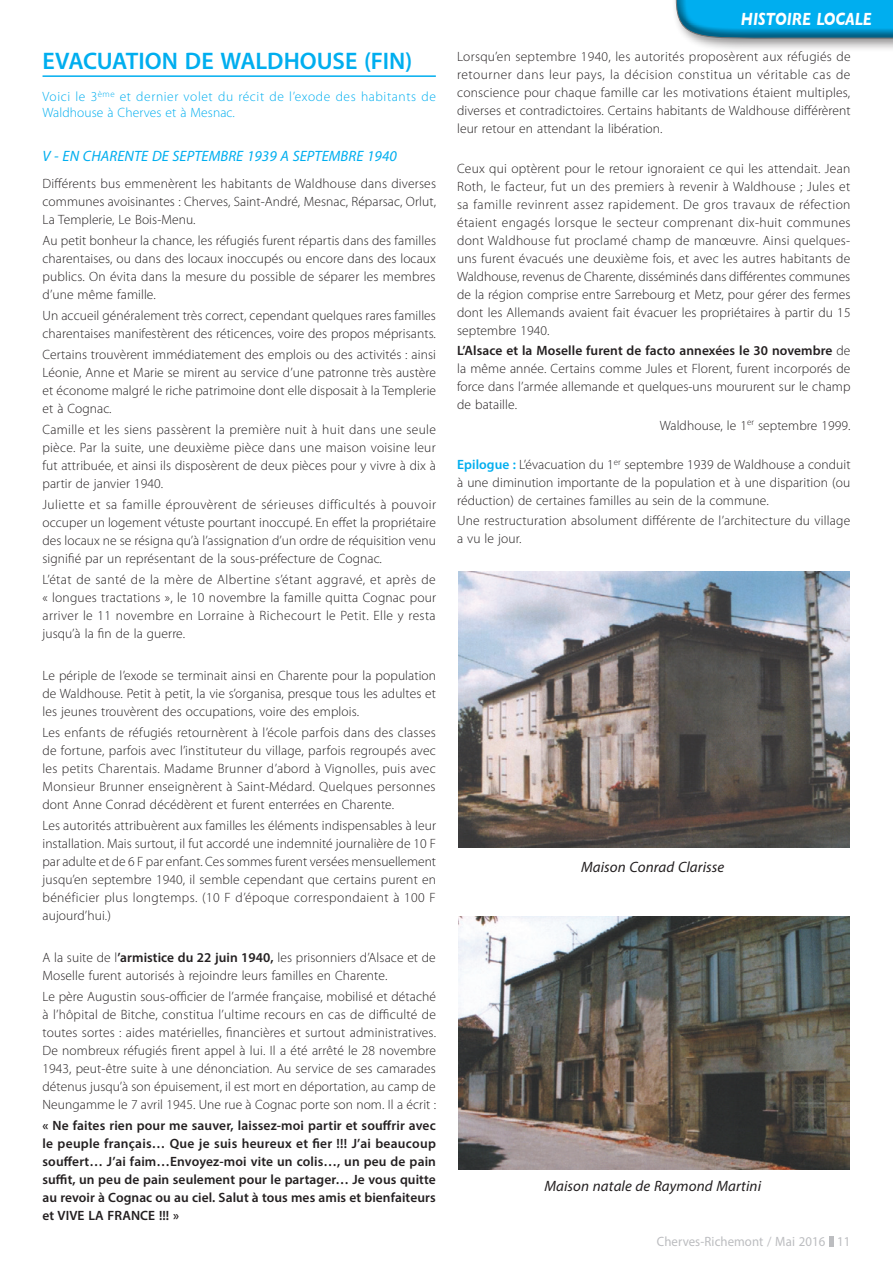
<style>
.page{position:relative;width:893px;height:1263px;background:#fff}
.page>*{position:absolute;margin:0;border:0;box-sizing:border-box;transform-origin:0 0}
.t1{font:600 24px "Myriad Pro";letter-spacing:-.005em;color:#00aeef}
.t2{font:italic 700 18px "Gill Sans";letter-spacing:.005em;color:#fff;scale:.8 1}
.t3{font:italic 15px "Myriad Pro";letter-spacing:.005em;color:#231f20}
.t4{font:italic 15px "Myriad Pro";letter-spacing:.005em;color:#00aeef}
.t5{font:300 13.5px/18px "Myriad Pro";letter-spacing:.005em;color:#231f20;text-align:justify}
.t6{font:600 13.5px/18px "Myriad Pro";letter-spacing:.005em;color:#231f20;text-align:justify}
.t7{font:300 13.5px/16.2px "Myriad Pro";letter-spacing:.045em;color:#00aeef}
.t8{font:13.5px "Myriad Pro";letter-spacing:.005em;color:#bcbdc0;scale:.95 1}
.s1{font-weight:600}
.s2{font-weight:600;color:#00aeef}
</style>
<div class="page">
<div style="left:671px;top:0;width:222px;height:52px;background:#231f20;opacity:.5"></div>
<div style="left:674px;top:0;width:219px;height:39px;background:#231f20;opacity:.5"></div>
<hr style="left:829px;top:1236px;width:4px;height:11px;background:#bcbdc0">
<hr style="left:43px;top:75px;width:393px;height:2px;background:#00aeef">
<img style="left:458px;top:571px;width:391px;height:276px">
<img style="left:458px;top:917px;width:391px;height:252px">
<h1 class="t1" style="left:43px;top:46px;width:371px">EVACUATION DE WALDHOUSE (FIN)</h1>
<p class="t7" style="left:43px;top:88px;width:395px">Voici le 3<sup>ème</sup> et dernier volet du récit de l’exode des habitants de<br>Waldhouse à Cherves et à Mesnac.</p>
<p class="t4" style="left:43px;top:146px;width:356px">V - EN CHARENTE DE SEPTEMBRE 1939 A SEPTEMBRE 1940</p>
<p class="t5" style="left:43px;top:174px;width:395px">Différents bus emmenèrent les habitants de Waldhouse dans diverses communes avoisinantes : Cherves, Saint-André, Mesnac, Réparsac, Orlut, La Templerie, Le Bois-Menu.</p>
<p class="t5" style="left:43px;top:231px;width:395px">Au petit bonheur la chance, les réfugiés furent répartis dans des familles charentaises, ou dans des locaux inoccupés ou encore dans des locaux publics. On évita dans la mesure du possible de séparer les membres d’une même famille.</p>
<p class="t5" style="left:43px;top:306px;width:395px">Un accueil généralement très correct, cependant quelques rares familles charentaises manifestèrent des réticences, voire des propos méprisants.</p>
<p class="t5" style="left:43px;top:345px;width:395px">Certains trouvèrent immédiatement des emplois ou des activités : ainsi Léonie, Anne et Marie se mirent au service d’une patronne très austère et économe malgré le riche patrimoine dont elle disposait à la Templerie et à Cognac.</p>
<p class="t5" style="left:43px;top:420px;width:395px">Camille et les siens passèrent la première nuit à huit dans une seule pièce. Par la suite, une deuxième pièce dans une maison voisine leur fut attribuée, et ainsi ils disposèrent de deux pièces pour y vivre à dix à partir de janvier 1940.</p>
<p class="t5" style="left:43px;top:495px;width:395px">Juliette et sa famille éprouvèrent de sérieuses difficultés à pouvoir occuper un logement vétuste pourtant inoccupé. En effet la propriétaire des locaux ne se résigna qu’à l’assignation d’un ordre de réquisition venu signifié par un représentant de la sous-préfecture de Cognac.</p>
<p class="t5" style="left:43px;top:570px;width:395px">L’état de santé de la mère de Albertine s’étant aggravé, et après de « longues tractations », le 10 novembre la famille quitta Cognac pour arriver le 11 novembre en Lorraine à Richecourt le Petit. Elle y resta jusqu’à la fin de la guerre.</p>
<p class="t5" style="left:43px;top:666px;width:395px">Le périple de l’exode se terminait ainsi en Charente pour la population de Waldhouse. Petit à petit, la vie s’organisa, presque tous les adultes et les jeunes trouvèrent des occupations, voire des emplois.</p>
<p class="t5" style="left:43px;top:723px;width:395px">Les enfants de réfugiés retournèrent à l’école parfois dans des classes de fortune, parfois avec l’instituteur du village, parfois regroupés avec les petits Charentais. Madame Brunner d’abord à Vignolles, puis avec Monsieur Brunner enseignèrent à Saint-Médard. Quelques personnes dont Anne Conrad décédèrent et furent enterrées en Charente.</p>
<p class="t5" style="left:43px;top:817px;width:395px">Les autorités attribuèrent aux familles les éléments indispensables à leur installation. Mais surtout, il fut accordé une indemnité journalière de 10 F par adulte et de 6 F par enfant. Ces sommes furent versées mensuellement jusqu’en septembre 1940, il semble cependant que certains purent en bénéficier plus longtemps. (10 F d’époque correspondaient à 100 F aujourd’hui.)</p>
<p class="t5" style="left:43px;top:949px;width:395px">A la suite de l<span class="s1">’armistice du 22 juin 1940,</span> les prisonniers d’Alsace et de<br>Moselle furent autorisés à rejoindre leurs familles en Charente.</p>
<p class="t5" style="left:43px;top:988px;width:395px">Le père Augustin sous-officier de l’armée française, mobilisé et détaché à l’hôpital de Bitche, constitua l’ultime recours en cas de difficulté de toutes sortes : aides matérielles, financières et surtout administratives.<br>De nombreux réfugiés firent appel à lui. Il a été arrêté le 28 novembre 1943, peut-être suite à une dénonciation. Au service de ses camarades détenus jusqu’à son épuisement, il est mort en déportation, au camp de Neungamme le 7 avril 1945. Une rue à Cognac porte son nom. Il a écrit :</p>
<p class="t6" style="left:43px;top:1116px;width:395px">« Ne faites rien pour me sauver, laissez-moi partir et souffrir avec le peuple français… Que je suis heureux et fier !!! J’ai beaucoup souffert… J’ai faim…Envoyez-moi vite un colis…, un peu de pain suffit, un peu de pain seulement pour le partager… Je vous quitte au revoir à Cognac ou au ciel. Salut à tous mes amis et bienfaiteurs et VIVE LA FRANCE !!! »</p>
<h2 class="t2" style="left:741px;top:9px;width:165px">HISTOIRE LOCALE</h2>
<p class="t5" style="left:457px;top:47px;width:395px">Lorsqu’en septembre 1940, les autorités proposèrent aux réfugiés de retourner dans leur pays, la décision constitua un véritable cas de conscience pour chaque famille car les motivations étaient multiples, diverses et contradictoires. Certains habitants de Waldhouse différèrent leur retour en attendant la libération.</p>
<p class="t5" style="left:457px;top:160px;width:395px">Ceux qui optèrent pour le retour ignoraient ce qui les attendait. Jean Roth, le facteur, fut un des premiers à revenir à Waldhouse ; Jules et sa famille revinrent assez rapidement. De gros travaux de réfection étaient engagés lorsque le secteur comprenant dix-huit communes dont Waldhouse fut proclamé champ de manœuvre. Ainsi quelques&shy;uns furent évacués une deuxième fois, et avec les autres habitants de Waldhouse, revenus de Charente, disséminés dans différentes communes de la région comprise entre Sarrebourg et Metz, pour gérer des fermes dont les Allemands avaient fait évacuer les propriétaires à partir du 15 septembre 1940.</p>
<p class="t5" style="left:457px;top:342px;width:395px"><span class="s1">L’Alsace et la Moselle furent de facto annexées le 30 novembre</span> de la même année. Certains comme Jules et Florent, furent incorporés de force dans l’armée allemande et quelques-uns moururent sur le champ de bataille.</p>
<p class="t5" style="left:660px;top:416px;width:192px">Waldhouse, le 1<sup>er</sup> septembre 1999.</p>
<p class="t5" style="left:457px;top:455px;width:395px"><span class="s2">Epilogue :</span> L’évacuation du 1<sup>er</sup> septembre 1939 de Waldhouse a conduit à une diminution importante de la population et à une disparition (ou réduction) de certaines familles au sein de la commune.</p>
<p class="t5" style="left:457px;top:511px;width:395px">Une restructuration absolument différente de l’architecture du village a vu le jour.</p>
<p class="t3" style="left:581px;top:858px;width:145px">Maison Conrad Clarisse</p>
<p class="t3" style="left:544px;top:1177px;width:218px">Maison natale de Raymond Martini</p>
<p class="t8" style="left:657px;top:1233px;width:205px">Cherves-Richemont / Mai 2016 11</p>
</div>
